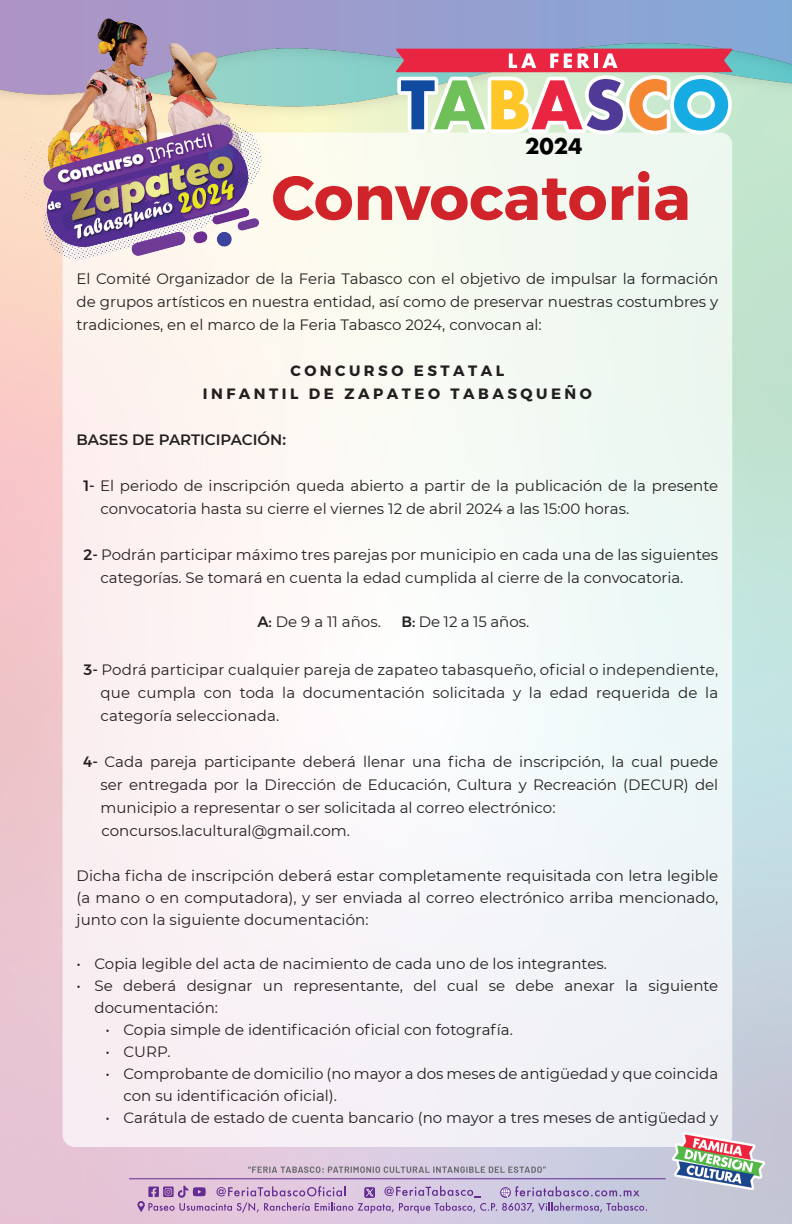
<style>
.page{position:relative;width:792px;height:1224px;background:#fff}
.page>*{position:absolute;margin:0;border:0;box-sizing:border-box;transform-origin:0 0}
.t1{font:700 62.3px "Montserrat";color:#d1232a}
.t2{font:700 20.9px "Futura";color:#000}
.t3{font:15px/23px "Montserrat";color:#231f20}
.t4{font:700 15px/23px "Montserrat";color:#231f20;text-align:center}
.t5{font:600 15px "Montserrat";color:#231f20}
.s1{font-weight:500}
</style>
<div class="page">
<img style="left:0;top:133px;width:792px;height:1091px">
<img style="left:0;top:0;width:792px;height:133px">
<div style="left:63px;top:133px;width:669px;height:1014px;background:#f7f7f5;border-radius:12px"></div>
<img style="left:24px;top:16px;width:245px;height:254px">
<hr style="left:129px;top:1178px;width:536px;height:1px;background:#652d91">
<svg style="left:137px;top:1186px;width:510px;height:27px"></svg>
<svg style="left:248px;top:1166px;width:298px;height:7px"></svg>
<img style="left:672px;top:1132px;width:92px;height:58px">
<svg style="left:394px;top:49px;width:343px;height:91px"></svg>
<h2 class="t2" style="left:525px;top:131px;width:59px">2024</h2>
<h1 class="t1" style="left:272px;top:159px;width:421px">Convocatoria</h1>
<p class="t3" style="left:77px;top:267px;width:643px;text-align:justify">El Comité Organizador de la Feria Tabasco con el objetivo de impulsar la formación de grupos artísticos en nuestra entidad, así como de preservar nuestras costumbres y tradiciones, en el marco de la Feria Tabasco 2024, convocan al:</p>
<p class="t4" style="left:203px;top:360px;width:391px">C O N C U R S O E S T A T A L<br>I N F A N T I L D E Z A P A T E O T A B A S Q U E Ñ O</p>
<p class="t5" style="left:77px;top:429px;width:211px">BASES DE PARTICIPACIÓN:</p>
<p class="t3" style="left:101px;top:474px;width:619px;text-indent:-17px"><span class="s1">1-</span> El periodo de inscripción queda abierto a partir de la publicación de la presente convocatoria hasta su cierre el viernes 12 de abril 2024 a las 15:00 horas.</p>
<p class="t3" style="left:101px;top:543px;width:619px;text-indent:-17px"><span class="s1">2-</span> Podrán participar máximo tres parejas por municipio en cada una de las siguientes categorías. Se tomará en cuenta la edad cumplida al cierre de la convocatoria.</p>
<p class="t3" style="left:257px;top:610px;width:125px"><span class="s1">A:</span> De 9 a 11 años.</p>
<p class="t3" style="left:401px;top:610px;width:129px"><span class="s1">B:</span> De 12 a 15 años.</p>
<p class="t3" style="left:101px;top:658px;width:619px;text-align:justify;text-indent:-17px"><span class="s1">3-</span> Podrá participar cualquier pareja de zapateo tabasqueño, oficial o independiente, que cumpla con toda la documentación solicitada y la edad requerida de la categoría seleccionada.</p>
<p class="t3" style="left:101px;top:750px;width:619px;text-indent:-17px"><span class="s1">4-</span> Cada pareja participante deberá llenar una ficha de inscripción, la cual puede ser entregada por la Dirección de Educación, Cultura y Recreación (DECUR) del municipio a representar o ser solicitada al correo electrónico: concursos.lacultural@gmail.com.</p>
<p class="t3" style="left:77px;top:864px;width:643px;line-height:22px;text-align:justify">Dicha ficha de inscripción deberá estar completamente requisitada con letra legible (a mano o en computadora), y ser enviada al correo electrónico arriba mencionado, junto con la siguiente documentación:</p>
<p class="t3" style="left:77px;top:952px;width:532px">• Copia legible del acta de nacimiento de cada uno de los integrantes.</p>
<p class="t3" style="left:95px;top:974px;width:625px;line-height:22px;text-indent:-18px">• Se deberá designar un representante, del cual se debe anexar la siguiente documentación:</p>
<p class="t3" style="left:106px;top:1018px;width:409px">• Copia simple de identificación oficial con fotografía.</p>
<p class="t3" style="left:106px;top:1040px;width:66px">• CURP.</p>
<p class="t3" style="left:124px;top:1062px;width:596px;line-height:22px;text-indent:-18px">• Comprobante de domicilio (no mayor a dos meses de antigüedad y que coincida con su identificación oficial).</p>
<p class="t3" style="left:106px;top:1106px;width:614px">• Carátula de estado de cuenta bancario (no mayor a tres meses de antigüedad y</p>
</div>
